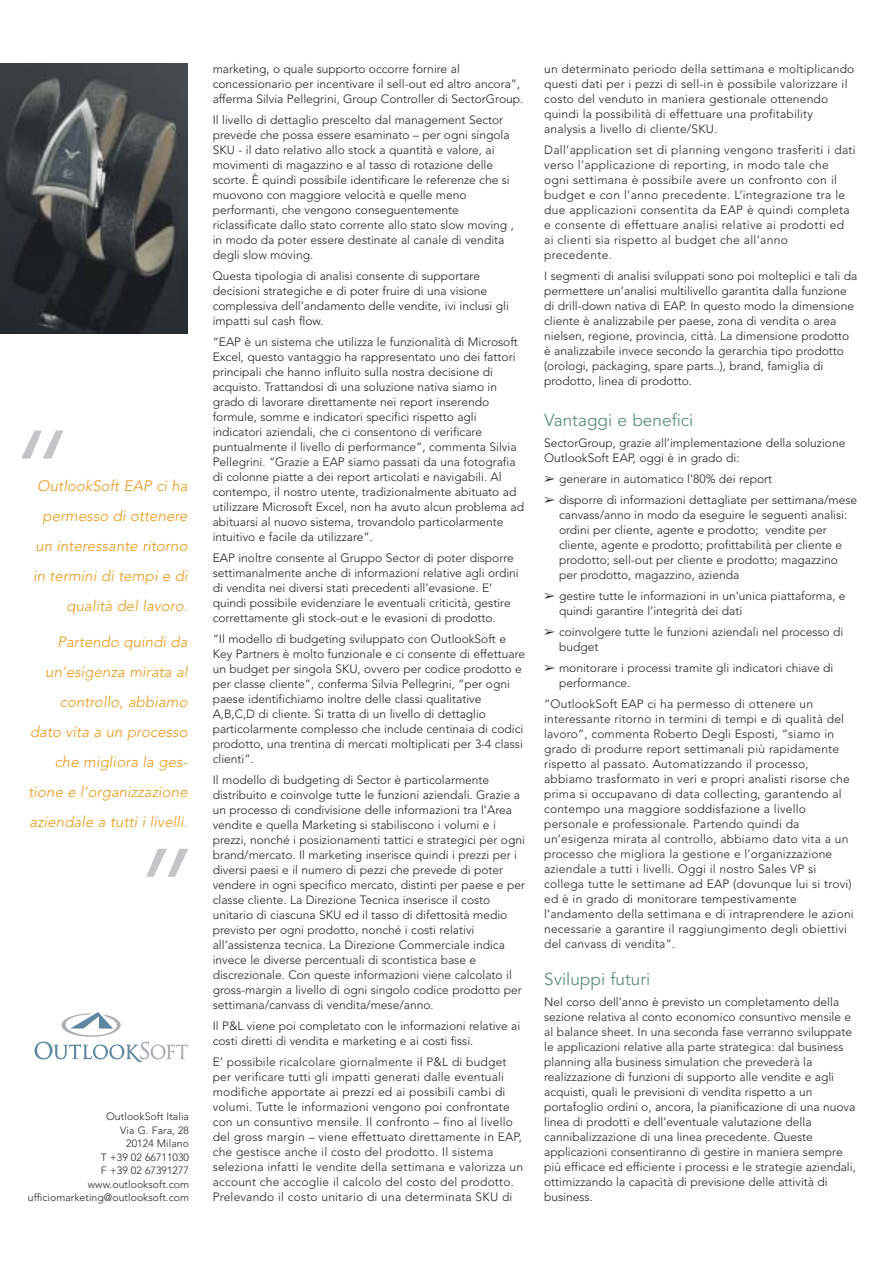
<style>
.page{position:relative;width:893px;height:1262px;background:#fff}
.page>*{position:absolute;margin:0;border:0;box-sizing:border-box;transform-origin:0 0}
.t1{font:italic 300 123px "Avenir";color:#c5c4c7}
.t2{font:17.25px "Avenir";color:#619080}
.t3{font:italic 300 15px/30px "Avenir";letter-spacing:.005em;color:#e99717;text-align:right}
.t4{font:300 12px/15px "Avenir";color:#231f1f}
.t5{font:300 12px/15px "Avenir";letter-spacing:.025em;color:#231f1f}
.t6{font:300 10.5px/13.5px "Avenir";letter-spacing:.005em;color:#231f1f;text-align:right}
</style>
<div class="page">
<svg style="left:35px;top:1012px;width:153px;height:50px"></svg>
<img style="left:0;top:64px;width:188px;height:270px">
<h1 class="t1" style="left:0;top:424px;width:65px">“</h1>
<p class="t3" style="left:33px;top:471px;width:156px">OutlookSoft EAP ci ha permesso di ottenere un interessante ritorno in termini di tempi e di qualità del lavoro.</p>
<p class="t3" style="left:29px;top:627px;width:161px">Partendo quindi da un’esigenza mirata al controllo, abbiamo dato vita a un processo che migliora la ges&shy;tione e l’organizzazione aziendale a tutti i livelli.</p>
<h1 class="t1" style="left:125px;top:843px;width:65px">”</h1>
<p class="t6" style="left:28px;top:1110px;width:163px">OutlookSoft Italia<br>Via G. Fara, 28<br>20124 Milano<br>T +39 02 66711030<br>F +39 02 67391277 www.outlooksoft.com ufficiomarketing@outlooksoft.com</p>
<p class="t4" style="left:213px;top:62px;width:312px">marketing, o quale supporto occorre fornire al concessionario per incentivare il sell-out ed altro ancora”, afferma Silvia Pellegrini, Group Controller di SectorGroup.</p>
<p class="t4" style="left:213px;top:113px;width:302px">Il livello di dettaglio prescelto dal management Sector prevede che possa essere esaminato – per ogni singola SKU - il dato relativo allo stock a quantità e valore, ai movimenti di magazzino e al tasso di rotazione delle scorte. È quindi possibile identificare le referenze che si muovono con maggiore velocità e quelle meno performanti, che vengono conseguentemente riclassificate dallo stato corrente allo stato slow moving , in modo da poter essere destinate al canale di vendita degli slow moving.</p>
<p class="t4" style="left:213px;top:269px;width:298px">Questa tipologia di analisi consente di supportare decisioni strategiche e di poter fruire di una visione complessiva dell’andamento delle vendite, ivi inclusi gli impatti sul cash flow.</p>
<p class="t4" style="left:213px;top:335px;width:313px">“EAP è un sistema che utilizza le funzionalità di Microsoft Excel, questo vantaggio ha rappresentato uno dei fattori principali che hanno influito sulla nostra decisione di acquisto. Trattandosi di una soluzione nativa siamo in grado di lavorare direttamente nei report inserendo formule, somme e indicatori specifici rispetto agli indicatori aziendali, che ci consentono di verificare puntualmente il livello di performance”, commenta Silvia Pellegrini. “Grazie a EAP siamo passati da una fotografia di colonne piatte a dei report articolati e navigabili. Al contempo, il nostro utente, tradizionalmente abituato ad utilizzare Microsoft Excel, non ha avuto alcun problema ad abituarsi al nuovo sistema, trovandolo particolarmente intuitivo e facile da utilizzare”.</p>
<p class="t4" style="left:213px;top:551px;width:307px">EAP inoltre consente al Gruppo Sector di poter disporre settimanalmente anche di informazioni relative agli ordini di vendita nei diversi stati precedenti all’evasione. E’ quindi possibile evidenziare le eventuali criticità, gestire correttamente gli stock-out e le evasioni di prodotto.</p>
<p class="t4" style="left:213px;top:632px;width:314px">“Il modello di budgeting sviluppato con OutlookSoft e Key Partners è molto funzionale e ci consente di effettuare un budget per singola SKU, ovvero per codice prodotto e per classe cliente”, conferma Silvia Pellegrini, “per ogni paese identifichiamo inoltre delle classi qualitative A,B,C,D di cliente. Si tratta di un livello di dettaglio particolarmente complesso che include centinaia di codici prodotto, una trentina di mercati moltiplicati per 3-4 classi clienti”.</p>
<p class="t4" style="left:213px;top:773px;width:314px">Il modello di budgeting di Sector è particolarmente distribuito e coinvolge tutte le funzioni aziendali. Grazie a un processo di condivisione delle informazioni tra l’Area vendite e quella Marketing si stabiliscono i volumi e i prezzi, nonché i posizionamenti tattici e strategici per ogni brand/mercato. Il marketing inserisce quindi i prezzi per i diversi paesi e il numero di pezzi che prevede di poter vendere in ogni specifico mercato, distinti per paese e per classe cliente. La Direzione Tecnica inserisce il costo unitario di ciascuna SKU ed il tasso di difettosità medio previsto per ogni prodotto, nonché i costi relativi all’assistenza tecnica. La Direzione Commerciale indica invece le diverse percentuali di scontistica base e discrezionale. Con queste informazioni viene calcolato il gross-margin a livello di ogni singolo codice prodotto per settimana/canvass di vendita/mese/anno.</p>
<p class="t4" style="left:213px;top:1019px;width:309px">Il P&amp;L viene poi completato con le informazioni relative ai costi diretti di vendita e marketing e ai costi fissi.</p>
<p class="t4" style="left:213px;top:1055px;width:312px">E’ possibile ricalcolare giornalmente il P&amp;L di budget per verificare tutti gli impatti generati dalle eventuali modifiche apportate ai prezzi ed ai possibili cambi di volumi. Tutte le informazioni vengono poi confrontate con un consuntivo mensile. Il confronto – fino al livello del gross margin – viene effettuato direttamente in EAP, che gestisce anche il costo del prodotto. Il sistema seleziona infatti le vendite della settimana e valorizza un account che accoglie il calcolo del costo del prodotto.<br>Prelevando il costo unitario di una determinata SKU di</p>
<p class="t4" style="left:544px;top:62px;width:312px">un determinato periodo della settimana e moltiplicando questi dati per i pezzi di sell-in è possibile valorizzare il costo del venduto in maniera gestionale ottenendo quindi la possibilità di effettuare una profitability analysis a livello di cliente/SKU.</p>
<p class="t5" style="left:544px;top:143px;width:313px">Dall’application set di planning vengono trasferiti i dati verso l’applicazione di reporting, in modo tale che ogni settimana è possibile avere un confronto con il budget e con l’anno precedente. L’integrazione tra le due applicazioni consentita da EAP è quindi completa e consente di effettuare analisi relative ai prodotti ed ai clienti sia rispetto al budget che all’anno precedente.</p>
<p class="t4" style="left:544px;top:269px;width:315px">I segmenti di analisi sviluppati sono poi molteplici e tali da permettere un’analisi multilivello garantita dalla funzione di drill-down nativa di EAP. In questo modo la dimensione cliente è analizzabile per paese, zona di vendita o area nielsen, regione, provincia, città. La dimensione prodotto è analizzabile invece secondo la gerarchia tipo prodotto (orologi, packaging, spare parts..), brand, famiglia di prodotto, linea di prodotto.</p>
<h2 class="t2" style="left:544px;top:413px;width:151px">Vantaggi e benefici</h2>
<p class="t4" style="left:544px;top:436px;width:303px">SectorGroup, grazie all’implementazione della soluzione<br>OutlookSoft EAP, oggi è in grado di:</p>
<p class="t4" style="left:544px;top:472px;width:229px">➢ generare in automatico l’80% dei report</p>
<p class="t4" style="left:559px;top:493px;width:300px;text-indent:-15px">➢ disporre di informazioni dettagliate per settimana/mese canvass/anno in modo da eseguire le seguenti analisi: ordini per cliente, agente e prodotto; vendite per cliente, agente e prodotto; profittabilità per cliente e prodotto; sell-out per cliente e prodotto; magazzino per prodotto, magazzino, azienda</p>
<p class="t4" style="left:559px;top:589px;width:288px;text-indent:-15px">➢ gestire tutte le informazioni in un'unica piattaforma, e quindi garantire l’integrità dei dati</p>
<p class="t4" style="left:559px;top:625px;width:286px;text-indent:-15px">➢ coinvolgere tutte le funzioni aziendali nel processo di budget</p>
<p class="t4" style="left:559px;top:661px;width:276px;text-indent:-15px">➢ monitorare i processi tramite gli indicatori chiave di performance.</p>
<p class="t4" style="left:544px;top:697px;width:311px">“OutlookSoft EAP ci ha permesso di ottenere un interessante ritorno in termini di tempi e di qualità del lavoro”, commenta Roberto Degli Esposti, “siamo in grado di produrre report settimanali più rapidamente rispetto al passato. Automatizzando il processo, abbiamo trasformato in veri e propri analisti risorse che prima si occupavano di data collecting, garantendo al contempo una maggiore soddisfazione a livello personale e professionale. Partendo quindi da un’esigenza mirata al controllo, abbiamo dato vita a un processo che migliora la gestione e l’organizzazione aziendale a tutti i livelli. Oggi il nostro Sales VP si collega tutte le settimane ad EAP (dovunque lui si trovi) ed è in grado di monitorare tempestivamente l’andamento della settimana e di intraprendere le azioni necessarie a garantire il raggiungimento degli obiettivi del canvass di vendita”.</p>
<h2 class="t2" style="left:544px;top:972px;width:108px">Sviluppi futuri</h2>
<p class="t4" style="left:544px;top:995px;width:313px">Nel corso dell’anno è previsto un completamento della sezione relativa al conto economico consuntivo mensile e al balance sheet. In una seconda fase verranno sviluppate le applicazioni relative alla parte strategica: dal business planning alla business simulation che prevederà la realizzazione di funzioni di supporto alle vendite e agli acquisti, quali le previsioni di vendita rispetto a un portafoglio ordini o, ancora, la pianificazione di una nuova linea di prodotti e dell’eventuale valutazione della cannibalizzazione di una linea precedente. Queste applicazioni consentiranno di gestire in maniera sempre più efficace ed efficiente i processi e le strategie aziendali, ottimizzando la capacità di previsione delle attività di business.</p>
</div>
